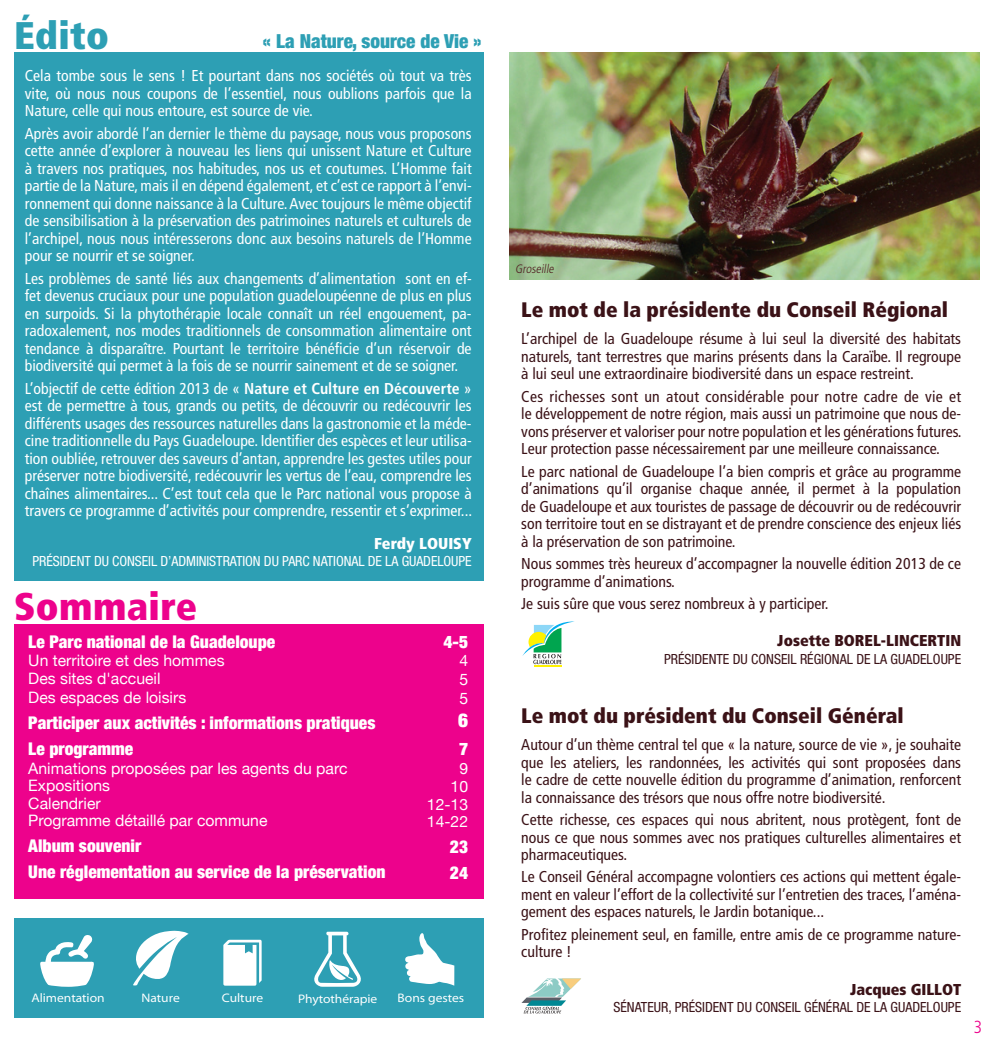
<style>
.page{position:relative;width:993px;height:1042px;background:#fff}
.page>*{position:absolute;margin:0;border:0;box-sizing:border-box;transform-origin:0 0}
.t1{font:900 condensed 38.5px "Frutiger";letter-spacing:.01em;color:#ed028c}
.t2{font:900 condensed 38.5px "Frutiger";letter-spacing:.01em;color:#2d9fb4}
.t3{font:900 condensed 21px "Frutiger";color:#3b1217}
.t4{font:900 condensed 19.25px "Helvetica Neue";color:#2d9fb4}
.t5{font:900 condensed 19.25px "Helvetica Neue";color:#fff}
.t6{font:900 condensed 17.5px/25.9px "Helvetica Neue";color:#fff}
.t7{font:300 condensed 17.5px "Frutiger";color:#ed028c}
.t8{font:condensed 15.75px/17.5px "Frutiger";color:#fff;text-align:justify}
.t9{font:condensed 15.75px/17.5px "Frutiger";color:#3b1217;text-align:justify}
.t10{font:15.75px/17.5px "Helvetica Neue";color:#fff}
.t11{font:900 condensed 15.75px "Frutiger";color:#3b1217}
.t12{font:900 condensed 15.75px "Frutiger";color:#fff}
.t13{font:condensed 14px "Helvetica Neue";color:#3b1217}
.t14{font:condensed 14px "Helvetica Neue";letter-spacing:-.005em;color:#fff}
.t15{font:12.42px "Myriad MM 400 700";color:#fff}
.t16{font:italic 300 condensed 12.25px "Frutiger";color:#522023}
.s1{font-weight:700}
</style>
<div class="page">
<img style="left:509px;top:53px;width:470px;height:227px">
<div style="left:14px;top:624px;width:470px;height:274px;background:#ed028c"></div>
<div style="left:14px;top:53px;width:470px;height:528px;background:#2d9fb4"></div>
<div style="left:14px;top:918px;width:470px;height:99px;background:#2d9fb4"></div>
<svg style="left:40px;top:935px;width:54px;height:52px"></svg>
<svg style="left:314px;top:931px;width:47px;height:56px"></svg>
<svg style="left:133px;top:930px;width:55px;height:55px"></svg>
<svg style="left:223px;top:940px;width:38px;height:45px;background:#ddeff3"></svg>
<svg style="left:405px;top:933px;width:49px;height:52px"></svg>
<svg style="left:521px;top:978px;width:60px;height:35px"></svg>
<svg style="left:522px;top:621px;width:52px;height:45px"></svg>
<h1 class="t2" style="left:14px;top:12px;width:96px">Édito</h1>
<p class="t4" style="left:262px;top:29px;width:221px">« La Nature, source de Vie »</p>
<p class="t8" style="left:25px;top:67px;width:448px">Cela tombe sous le sens ! Et pourtant dans nos sociétés où tout va très vite, où nous nous coupons de l’essentiel, nous oublions parfois que la Nature, celle qui nous entoure, est source de vie.</p>
<p class="t8" style="left:25px;top:125px;width:448px">Après avoir abordé l’an dernier le thème du paysage, nous vous proposons cette année d’explorer à nouveau les liens qui unissent Nature et Culture à travers nos pratiques, nos habitudes, nos us et coutumes. L’Homme fait partie de la Nature, mais il en dépend également, et c’est ce rapport à l’envi&shy;ronnement qui donne naissance à la Culture. Avec toujours le même objectif de sensibilisation à la préservation des patrimoines naturels et culturels de l’archipel, nous nous intéresserons donc aux besoins naturels de l’Homme pour se nourrir et se soigner.</p>
<p class="t8" style="left:25px;top:270px;width:448px">Les problèmes de santé liés aux changements d’alimentation sont en ef&shy;fet devenus cruciaux pour une population guadeloupéenne de plus en plus en surpoids. Si la phytothérapie locale connaît un réel engouement, pa&shy;radoxalement, nos modes traditionnels de consommation alimentaire ont tendance à disparaître. Pourtant le territoire bénéficie d’un réservoir de biodiversité qui permet à la fois de se nourrir sainement et de se soigner.</p>
<p class="t8" style="left:25px;top:380px;width:449px">L’objectif de cette édition 2013 de « <span class="s1">Nature et Culture en Découverte</span> » est de permettre à tous, grands ou petits, de découvrir ou redécouvrir les différents usages des ressources naturelles dans la gastronomie et la méde&shy;cine traditionnelle du Pays Guadeloupe. Identifier des espèces et leur utilisa&shy;tion oubliée, retrouver des saveurs d’antan, apprendre les gestes utiles pour préserver notre biodiversité, redécouvrir les vertus de l’eau, comprendre les chaînes alimentaires... C’est tout cela que le Parc national vous propose à travers ce programme d’activités pour comprendre, ressentir et s’exprimer...</p>
<p class="t12" style="left:374px;top:533px;width:99px">Ferdy LOUISY</p>
<p class="t14" style="left:33px;top:553px;width:440px">PRÉSIDENT DU CONSEIL D’ADMINISTRATION DU PARC NATIONAL DE LA GUADELOUPE</p>
<h1 class="t1" style="left:14px;top:583px;width:184px">Sommaire</h1>
<p class="t6" style="left:28px;top:628px;width:248px">Le Parc national de la Guadeloupe</p>
<p class="t10" style="left:28px;top:651px;width:198px;line-height:18.2px">Un territoire et des hommes<br>Des sites d'accueil<br>Des espaces de loisirs</p>
<p class="t6" style="left:28px;top:709px;width:348px">Participer aux activités : informations pratiques<br>Le programme</p>
<p class="t10" style="left:28px;top:759px;width:320px">Animations proposées par les agents du parc<br>Expositions<br>Calendrier<br>Programme détaillé par commune</p>
<p class="t6" style="left:28px;top:832px;width:358px">Album souvenir<br>Une réglementation au service de la préservation</p>
<p class="t6" style="left:443px;top:628px;width:26px">4-5</p>
<p class="t10" style="left:459px;top:651px;width:10px;line-height:18.9px;text-align:justify">4<br>5<br>5</p>
<p class="t5" style="left:458px;top:708px;width:12px">6</p>
<p class="t6" style="left:459px;top:735px;width:11px">7</p>
<p class="t10" style="left:427px;top:759px;width:43px;line-height:18px;text-align:right">9<br>10<br>12-13<br>14-22</p>
<p class="t6" style="left:450px;top:834px;width:20px">23<br>24</p>
<p class="t15" style="left:31px;top:992px;width:75px">Alimentation</p>
<p class="t15" style="left:141px;top:992px;width:40px">Nature</p>
<p class="t15" style="left:222px;top:992px;width:43px">Culture</p>
<p class="t15" style="left:298px;top:993px;width:81px">Phytothérapie</p>
<p class="t15" style="left:397px;top:992px;width:68px">Bons gestes</p>
<p class="t16" style="left:515px;top:262px;width:42px">Groseille</p>
<h2 class="t3" style="left:521px;top:297px;width:428px">Le mot de la présidente du Conseil Régional</h2>
<p class="t9" style="left:521px;top:330px;width:441px">L’archipel de la Guadeloupe résume à lui seul la diversité des habitats naturels, tant terrestres que marins présents dans la Caraïbe. Il regroupe à lui seul une extraordinaire biodiversité dans un espace restreint.</p>
<p class="t9" style="left:521px;top:387px;width:442px">Ces richesses sont un atout considérable pour notre cadre de vie et le développement de notre région, mais aussi un patrimoine que nous de&shy;vons préserver et valoriser pour notre population et les générations futures.<br>Leur protection passe nécessairement par une meilleure connaissance.</p>
<p class="t9" style="left:521px;top:462px;width:441px">Le parc national de Guadeloupe l’a bien compris et grâce au programme d’animations qu’il organise chaque année, il permet à la population de Guadeloupe et aux touristes de passage de découvrir ou de redécouvrir son territoire tout en se distrayant et de prendre conscience des enjeux liés à la préservation de son patrimoine.</p>
<p class="t9" style="left:521px;top:555px;width:441px">Nous sommes très heureux d’accompagner la nouvelle édition 2013 de ce programme d’animations.</p>
<p class="t9" style="left:521px;top:595px;width:308px">Je suis sûre que vous serez nombreux à y participer.</p>
<p class="t11" style="left:777px;top:631px;width:185px">Josette BOREL-LINCERTIN</p>
<p class="t13" style="left:663px;top:651px;width:165px">PRÉSIDENTE DU CONSEIL RÉGIONAL</p>
<p class="t13" style="left:856px;top:651px;width:106px">DE LA GUADELOUPE</p>
<h2 class="t3" style="left:521px;top:702px;width:384px">Le mot du président du Conseil Général</h2>
<p class="t9" style="left:521px;top:736px;width:441px">Autour d’un thème central tel que « la nature, source de vie », je souhaite que les ateliers, les randonnées, les activités qui sont proposées dans le cadre de cette nouvelle édition du programme d’animation, renforcent la connaissance des trésors que nous offre notre biodiversité.</p>
<p class="t9" style="left:521px;top:811px;width:441px">Cette richesse, ces espaces qui nous abritent, nous protègent, font de nous ce que nous sommes avec nos pratiques culturelles alimentaires et pharmaceutiques.</p>
<p class="t9" style="left:521px;top:868px;width:441px">Le Conseil Général accompagne volontiers ces actions qui mettent égale&shy;ment en valeur l’effort de la collectivité sur l’entretien des traces, l’aména&shy;gement des espaces naturels, le Jardin botanique...</p>
<p class="t9" style="left:521px;top:926px;width:441px">Profitez pleinement seul, en famille, entre amis de ce programme nature&shy;culture !</p>
<p class="t11" style="left:849px;top:979px;width:112px">Jacques GILLOT</p>
<p class="t13" style="left:613px;top:999px;width:349px">SÉNATEUR, PRÉSIDENT DU CONSEIL GÉNÉRAL DE LA GUADELOUPE</p>
<p class="t7" style="left:973px;top:1017px;width:10px">3</p>
</div>
